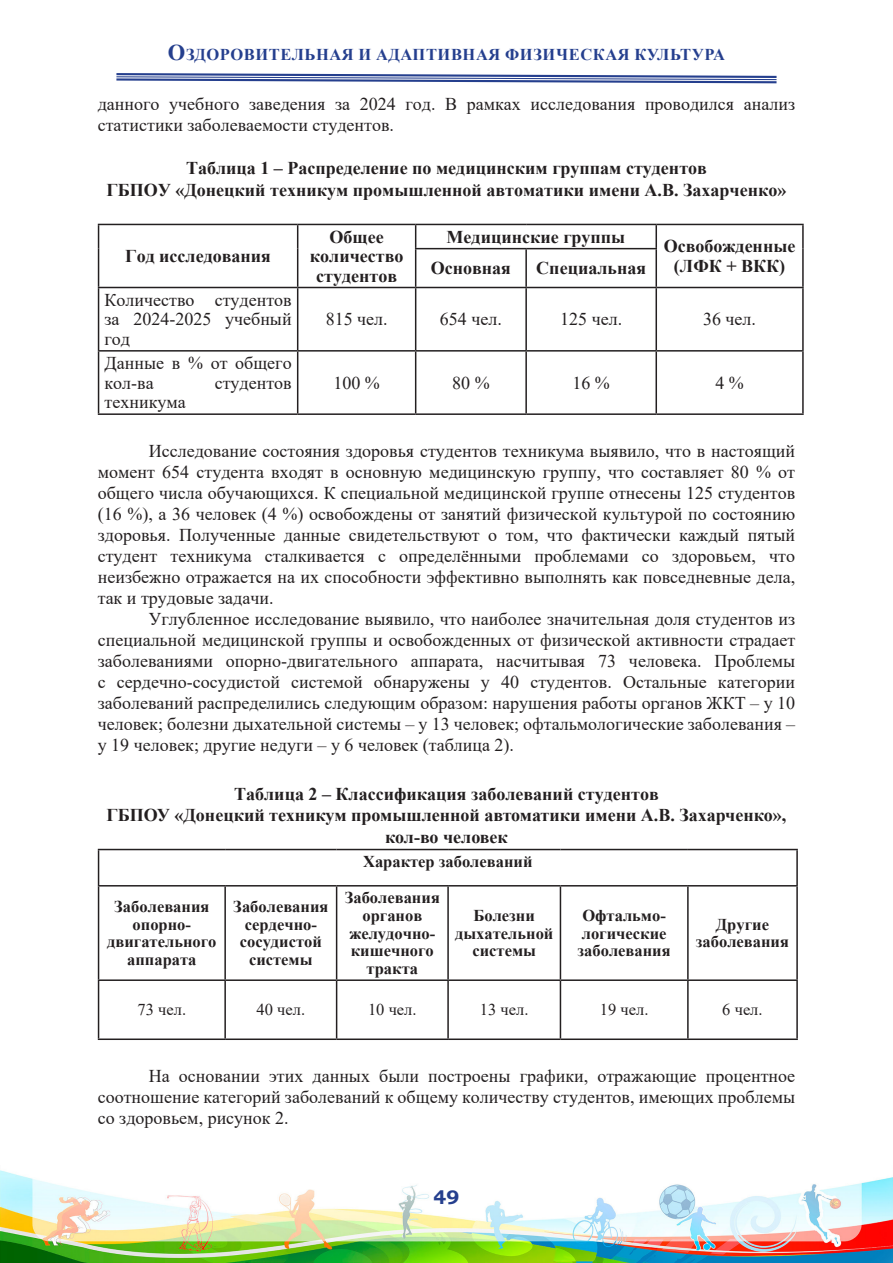
<style>
.page{position:relative;width:893px;height:1263px;background:#fff}
.page>*{position:absolute;margin:0;border:0;box-sizing:border-box;transform-origin:0 0}
.t1{font:700 19.5px "Bookman Old Style";color:#253f8e}
.t2{font:18px/21px "Times New Roman";color:#231f20;text-align:justify}
.t3{font:700 18px/19.5px "Times New Roman";color:#231f20;text-align:center}
.t4{font:700 16.5px/17.9px "Times New Roman";color:#231f20;text-align:center}
.t5{font:700 16.5px "Times New Roman";letter-spacing:.035em;color:#253f8e}
.t6{font:16.5px "Times New Roman";color:#231f20}
.s1{font-size:22.5px}
</style>
<div class="page">
<img style="left:0;top:1170px;width:893px;height:93px">
<svg style="left:116px;top:73px;width:661px;height:11px"></svg>
<hr style="left:98px;top:224px;width:200px;height:1px;background:#231f20">
<svg style="left:98px;top:225px;width:1px;height:24px"></svg>
<hr style="left:298px;top:224px;width:118px;height:1px;background:#231f20">
<svg style="left:297px;top:225px;width:1px;height:24px"></svg>
<hr style="left:416px;top:224px;width:110px;height:1px;background:#231f20">
<svg style="left:415px;top:225px;width:1px;height:23px"></svg>
<hr style="left:526px;top:224px;width:130px;height:1px;background:#231f20">
<hr style="left:656px;top:224px;width:148px;height:1px;background:#231f20">
<hr style="left:655px;top:225px;width:2px;height:23px;background:#231f20">
<hr style="left:802px;top:225px;width:2px;height:24px;background:#231f20">
<hr style="left:98px;top:249px;width:1px;height:38px;background:#231f20">
<hr style="left:297px;top:249px;width:1px;height:38px;background:#231f20">
<hr style="left:415px;top:248px;width:111px;height:1px;background:#231f20">
<hr style="left:415px;top:249px;width:1px;height:38px;background:#231f20">
<hr style="left:526px;top:248px;width:131px;height:1px;background:#231f20">
<hr style="left:525px;top:249px;width:2px;height:38px;background:#231f20">
<hr style="left:655px;top:249px;width:2px;height:38px;background:#231f20">
<hr style="left:802px;top:249px;width:2px;height:38px;background:#231f20">
<hr style="left:98px;top:287px;width:200px;height:1px;background:#231f20">
<hr style="left:98px;top:288px;width:1px;height:62px;background:#231f20">
<hr style="left:298px;top:287px;width:118px;height:1px;background:#231f20">
<hr style="left:297px;top:288px;width:1px;height:62px;background:#231f20">
<hr style="left:416px;top:287px;width:110px;height:1px;background:#231f20">
<hr style="left:415px;top:288px;width:1px;height:62px;background:#231f20">
<hr style="left:526px;top:287px;width:130px;height:1px;background:#231f20">
<hr style="left:525px;top:288px;width:2px;height:62px;background:#231f20">
<hr style="left:656px;top:287px;width:148px;height:1px;background:#231f20">
<hr style="left:655px;top:288px;width:2px;height:62px;background:#231f20">
<hr style="left:802px;top:288px;width:2px;height:62px;background:#231f20">
<hr style="left:98px;top:350px;width:200px;height:2px;background:#231f20">
<hr style="left:98px;top:352px;width:1px;height:61px;background:#231f20">
<hr style="left:298px;top:350px;width:118px;height:2px;background:#231f20">
<hr style="left:297px;top:352px;width:1px;height:61px;background:#231f20">
<hr style="left:416px;top:350px;width:110px;height:2px;background:#231f20">
<hr style="left:415px;top:352px;width:1px;height:61px;background:#231f20">
<hr style="left:526px;top:350px;width:130px;height:2px;background:#231f20">
<hr style="left:525px;top:352px;width:2px;height:61px;background:#231f20">
<hr style="left:656px;top:350px;width:148px;height:2px;background:#231f20">
<hr style="left:655px;top:352px;width:2px;height:61px;background:#231f20">
<hr style="left:802px;top:352px;width:2px;height:61px;background:#231f20">
<hr style="left:98px;top:413px;width:200px;height:2px;background:#231f20">
<hr style="left:298px;top:413px;width:118px;height:2px;background:#231f20">
<hr style="left:416px;top:413px;width:110px;height:2px;background:#231f20">
<hr style="left:526px;top:413px;width:130px;height:2px;background:#231f20">
<hr style="left:656px;top:413px;width:148px;height:2px;background:#231f20">
<hr style="left:98px;top:849px;width:127px;height:1px;background:#231f20">
<hr style="left:98px;top:850px;width:1px;height:35px;background:#231f20">
<hr style="left:225px;top:849px;width:112px;height:1px;background:#231f20">
<hr style="left:337px;top:849px;width:111px;height:1px;background:#231f20">
<hr style="left:448px;top:849px;width:112px;height:1px;background:#231f20">
<hr style="left:560px;top:849px;width:128px;height:1px;background:#231f20">
<hr style="left:688px;top:849px;width:110px;height:1px;background:#231f20">
<hr style="left:796px;top:850px;width:2px;height:35px;background:#231f20">
<hr style="left:98px;top:885px;width:127px;height:1px;background:#231f20">
<hr style="left:98px;top:886px;width:1px;height:93px;background:#231f20">
<hr style="left:225px;top:885px;width:112px;height:1px;background:#231f20">
<hr style="left:224px;top:886px;width:2px;height:93px;background:#231f20">
<hr style="left:337px;top:885px;width:111px;height:1px;background:#231f20">
<hr style="left:336px;top:886px;width:1px;height:93px;background:#231f20">
<hr style="left:448px;top:885px;width:112px;height:1px;background:#231f20">
<hr style="left:447px;top:886px;width:2px;height:93px;background:#231f20">
<hr style="left:560px;top:885px;width:128px;height:1px;background:#231f20">
<hr style="left:560px;top:886px;width:1px;height:93px;background:#231f20">
<hr style="left:688px;top:885px;width:110px;height:1px;background:#231f20">
<hr style="left:687px;top:886px;width:2px;height:93px;background:#231f20">
<hr style="left:796px;top:886px;width:2px;height:93px;background:#231f20">
<hr style="left:98px;top:979px;width:127px;height:2px;background:#231f20">
<hr style="left:98px;top:981px;width:1px;height:57px;background:#231f20">
<hr style="left:225px;top:979px;width:112px;height:2px;background:#231f20">
<hr style="left:224px;top:981px;width:2px;height:57px;background:#231f20">
<hr style="left:337px;top:979px;width:111px;height:2px;background:#231f20">
<hr style="left:336px;top:981px;width:1px;height:57px;background:#231f20">
<hr style="left:448px;top:979px;width:112px;height:2px;background:#231f20">
<hr style="left:447px;top:981px;width:2px;height:57px;background:#231f20">
<hr style="left:560px;top:979px;width:128px;height:2px;background:#231f20">
<hr style="left:560px;top:981px;width:1px;height:57px;background:#231f20">
<hr style="left:688px;top:979px;width:110px;height:2px;background:#231f20">
<hr style="left:687px;top:981px;width:2px;height:57px;background:#231f20">
<hr style="left:796px;top:981px;width:2px;height:57px;background:#231f20">
<hr style="left:98px;top:1038px;width:127px;height:2px;background:#231f20">
<hr style="left:225px;top:1038px;width:112px;height:2px;background:#231f20">
<hr style="left:337px;top:1038px;width:111px;height:2px;background:#231f20">
<hr style="left:448px;top:1038px;width:112px;height:2px;background:#231f20">
<hr style="left:560px;top:1038px;width:128px;height:2px;background:#231f20">
<hr style="left:688px;top:1038px;width:110px;height:2px;background:#231f20">
<p class="t5" style="left:168px;top:43px;width:559px"><span class="s1">О</span>ЗДОРОВИТЕЛЬНАЯ И АДАПТИВНАЯ ФИЗИЧЕСКАЯ КУЛЬТУРА</p>
<p class="t2" style="left:98px;top:93px;width:699px">данного учебного заведения за 2024 год. В рамках исследования проводился анализ статистики заболеваемости студентов.</p>
<p class="t3" style="left:186px;top:158px;width:522px">Таблица 1 – Распределение по медицинским группам студентов</p>
<p class="t3" style="left:106px;top:180px;width:682px">ГБПОУ «Донецкий техникум промышленной автоматики имени А.В. Захарченко»</p>
<p class="t3" style="left:125px;top:246px;width:147px">Год исследования</p>
<p class="t2" style="left:105px;top:290px;width:189px;line-height:19.4px">Количество студентов за 2024-2025 учебный год</p>
<p class="t2" style="left:105px;top:353px;width:189px;line-height:19.5px">Данные в % от общего кол-ва</p>
<p class="t2" style="left:215px;top:372px;width:79px">студентов</p>
<p class="t2" style="left:105px;top:391px;width:83px">техникума</p>
<p class="t3" style="left:310px;top:226px;width:95px">Общее количество студентов</p>
<p class="t3" style="left:447px;top:226px;width:180px">Медицинские группы</p>
<p class="t3" style="left:664px;top:236px;width:133px">Освобожденные</p>
<p class="t3" style="left:431px;top:258px;width:82px">Основная</p>
<p class="t3" style="left:536px;top:258px;width:111px">Специальная</p>
<p class="t3" style="left:674px;top:255px;width:113px">(ЛФК + ВКК)</p>
<p class="t2" style="left:326px;top:308px;width:64px">815 чел.</p>
<p class="t2" style="left:440px;top:308px;width:64px">654 чел.</p>
<p class="t2" style="left:560px;top:308px;width:64px">125 чел.</p>
<p class="t2" style="left:703px;top:308px;width:55px">36 чел.</p>
<p class="t2" style="left:333px;top:372px;width:48px">100 %</p>
<p class="t2" style="left:452px;top:372px;width:39px">80 %</p>
<p class="t2" style="left:572px;top:372px;width:39px">16 %</p>
<p class="t2" style="left:715px;top:372px;width:30px">4%</p>
<p class="t2" style="left:98px;top:440px;width:699px;text-indent:51px">Исследование состояния здоровья студентов техникума выявило, что в настоящий момент 654 студента входят в основную медицинскую группу, что составляет 80 % от общего числа обучающихся. К специальной медицинской группе отнесены 125 студентов (16 %), а 36 человек (4 %) освобождены от занятий физической культурой по состоянию здоровья. Полученные данные свидетельствуют о том, что фактически каждый пятый студент техникума сталкивается с определёнными проблемами со здоровьем, что неизбежно отражается на их способности эффективно выполнять как повседневные дела, так и трудовые задачи.</p>
<p class="t2" style="left:98px;top:608px;width:699px;text-indent:51px">Углубленное исследование выявило, что наиболее значительная доля студентов из специальной медицинской группы и освобожденных от физической активности страдает заболеваниями опорно-двигательного аппарата, насчитывая 73 человека. Проблемы с сердечно-сосудистой системой обнаружены у 40 студентов. Остальные категории заболеваний распределились следующим образом: нарушения работы органов ЖКТ – у 10 человек; болезни дыхательной системы – у 13 человек; офтальмологические заболевания – у 19 человек; другие недуги – у 6 человек (таблица 2).</p>
<p class="t3" style="left:107px;top:782px;width:681px;line-height:21.6px">Таблица 2 – Классификация заболеваний студентов<br>ГБПОУ «Донецкий техникум промышленной автоматики имени А.В. Захарченко», кол-во человек</p>
<p class="t4" style="left:363px;top:852px;width:171px">Характер заболеваний</p>
<p class="t4" style="left:107px;top:897px;width:111px">Заболевания опорно&shy;двигательного аппарата</p>
<p class="t4" style="left:233px;top:897px;width:97px">Заболевания сердечно&shy;сосудистой системы</p>
<p class="t4" style="left:345px;top:888px;width:97px">Заболевания органов желудочно&shy;кишечного тракта</p>
<p class="t4" style="left:455px;top:906px;width:100px">Болезни дыхательной системы</p>
<p class="t4" style="left:578px;top:906px;width:95px;text-align:left">Офтальмо&shy;логические заболевания</p>
<p class="t4" style="left:696px;top:915px;width:95px">Другие заболевания</p>
<p class="t6" style="left:138px;top:998px;width:50px">73 чел.</p>
<p class="t6" style="left:257px;top:998px;width:50px">40 чел.</p>
<p class="t6" style="left:368px;top:998px;width:50px">10 чел.</p>
<p class="t6" style="left:480px;top:998px;width:50px">13 чел.</p>
<p class="t6" style="left:600px;top:998px;width:50px">19 чел.</p>
<p class="t6" style="left:722px;top:998px;width:42px">6 чел.</p>
<p class="t2" style="left:98px;top:1065px;width:699px;text-indent:51px">На основании этих данных были построены графики, отражающие процентное соотношение категорий заболеваний к общему количеству студентов, имеющих проблемы со здоровьем, рисунок 2.</p>
<p class="t1" style="left:434px;top:1183px;width:27px">49</p>
</div>
